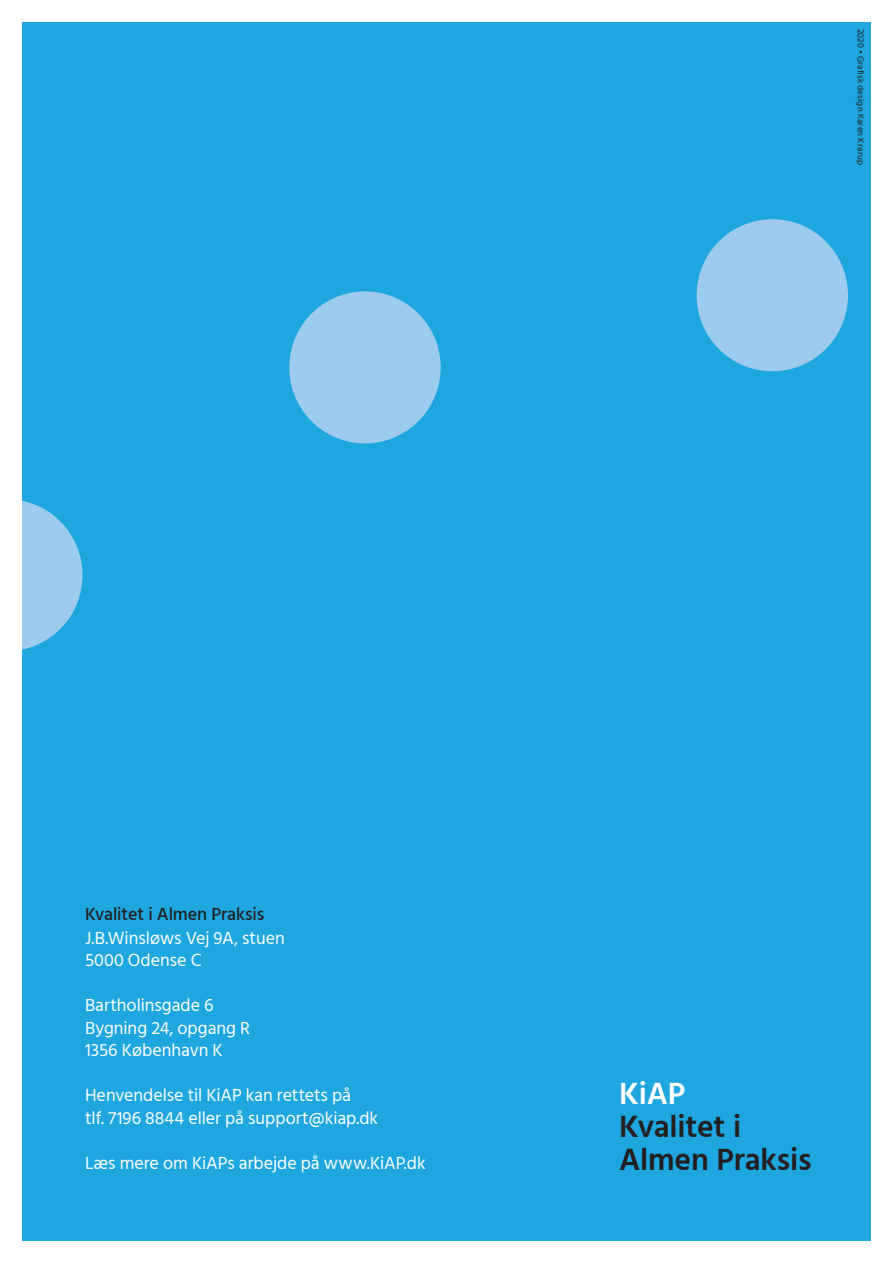
<style>
.page{position:relative;width:893px;height:1263px;background:#1da6df}
.page>*{position:absolute;margin:0;border:0;box-sizing:border-box;transform-origin:0 0}
.Kiap-0{font:600 31.5px/33px "Hind Siliguri";letter-spacing:-.005em;color:#231f20}
.Kiap-0-2{font:18px/22.5px "Hind Siliguri";letter-spacing:-.005em;color:#fff}
.Kiap-0-3{font:500 18px "Hind Siliguri";letter-spacing:-.005em;color:#231f20}
.brød{font:9px "Hind Siliguri";letter-spacing:.025em;color:#231f20}
.s1{color:#fff}
</style>
<div class="page">
<div style="left:697px;top:219px;width:151px;height:152px;background:#9ccbed;border-radius:50%"></div>
<svg style="left:289px;top:291px;width:152px;height:153px"></svg>
<svg style="left:21px;top:490px;width:62px;height:170px"></svg>
<div style="left:0;top:0;width:21px;height:1263px;background:#fff"></div>
<div style="left:872px;top:0;width:21px;height:1263px;background:#fff"></div>
<div style="left:0;top:0;width:893px;height:21px;background:#fff"></div>
<div style="left:0;top:1242px;width:893px;height:21px;background:#fff"></div>
<p class="brød" style="left:867px;top:29px;width:138px;rotate:90deg">2020 • Grafisk design Karen Krarup</p>
<p class="Kiap-0-3" style="left:85px;top:901px;width:181px">Kvalitet i Almen Praksis</p>
<p class="Kiap-0-2" style="left:85px;top:928px;width:201px">J.B.Winsløws Vej 9A, stuen</p>
<p class="Kiap-0-2" style="left:85px;top:950px;width:118px">5000 Odense C</p>
<p class="Kiap-0-2" style="left:85px;top:995px;width:130px">Bartholinsgade 6</p>
<p class="Kiap-0-2" style="left:85px;top:1018px;width:167px">Bygning 24, opgang R</p>
<p class="Kiap-0-2" style="left:85px;top:1040px;width:139px">1356 København K</p>
<p class="Kiap-0-2" style="left:85px;top:1085px;width:295px">Henvendelse til KiAP kan rettets på<br>tlf. 7196 8844 eller på support@kiap.dk</p>
<p class="Kiap-0-2" style="left:85px;top:1153px;width:342px">Læs mere om KiAPs arbejde på www.KiAP.dk</p>
<p class="Kiap-0" style="left:619px;top:1078px;width:194px"><span class="s1">KiAP<br></span>Kvalitet i<br>Almen Praksis</p>
</div>
